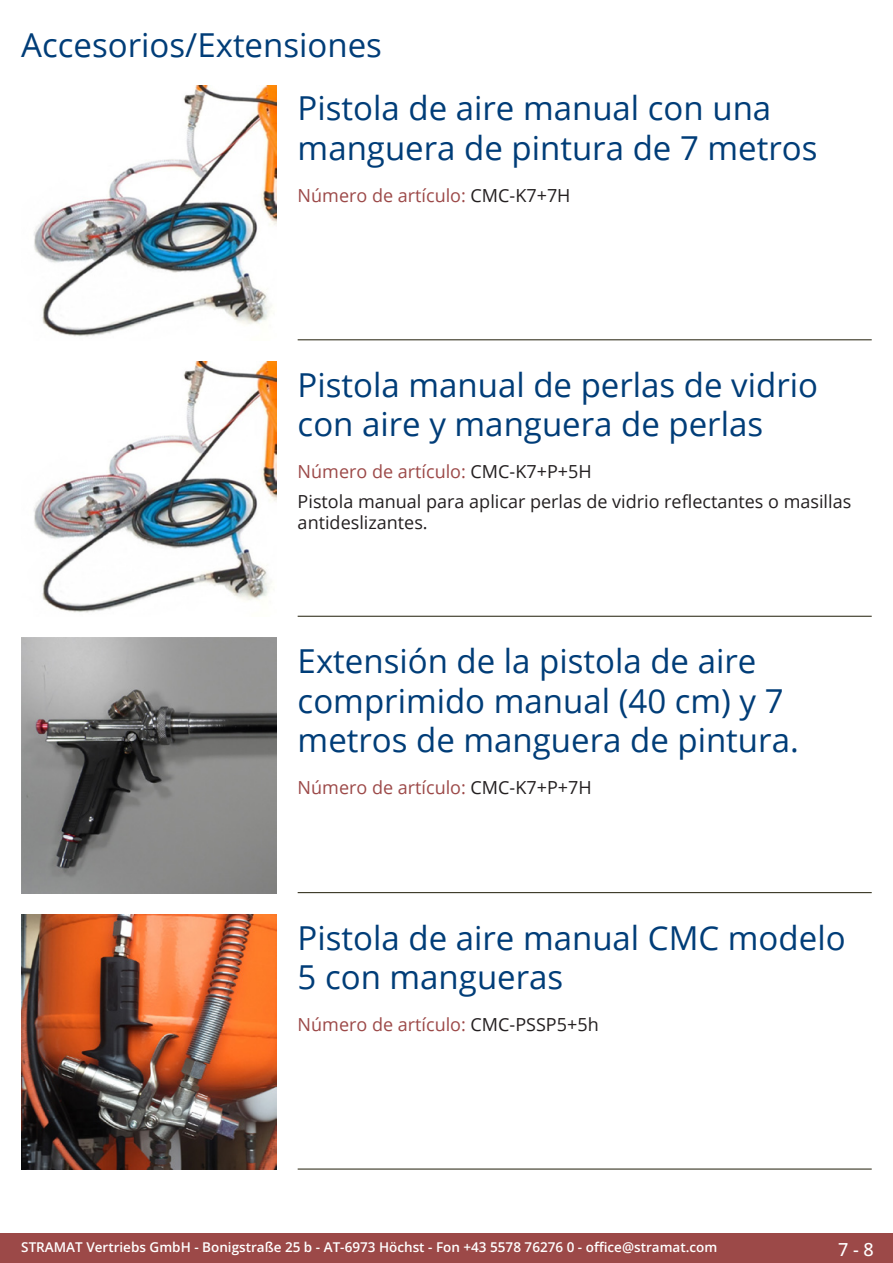
<style>
.page{position:relative;width:893px;height:1263px;background:#fff}
.page>*{position:absolute;margin:0;border:0;box-sizing:border-box;transform-origin:0 0}
.Produkttitel{font:33px/39.6px "Open Sans";color:#003d78}
.RastTitel{font:33px "Open Sans";color:#003d78}
.TechDaten_Überschrif{font:18px "Open Sans";color:#9c4948}
.Beschreibung_Text{font:18px/21.6px "Open Sans";color:#231f20}
.t1{font:500 18px "Open Sans";color:#fff}
.t2{font:600 13.5px "Open Sans";color:#fff}
.s1{color:#231f20}
</style>
<div class="page">
<div style="left:0;top:1233px;width:893px;height:30px;background:#9c4948"></div>
<hr style="left:298px;top:340px;width:574px;height:1px;background:#201d08">
<hr style="left:298px;top:616px;width:574px;height:1px;background:#201d08">
<hr style="left:298px;top:892px;width:574px;height:1px;background:#201d08">
<hr style="left:298px;top:1169px;width:574px;height:1px;background:#201d08">
<img style="left:33px;top:85px;width:243px;height:252px">
<img style="left:33px;top:361px;width:243px;height:252px">
<img style="left:21px;top:638px;width:255px;height:255px">
<img style="left:21px;top:914px;width:255px;height:255px">
<p class="RastTitel" style="left:21px;top:22px;width:362px">Accesorios/Extensiones</p>
<p class="Produkttitel" style="left:298px;top:88px;width:521px">Pistola de aire manual con una manguera de pintura de 7 metros</p>
<p class="TechDaten_Überschrif" style="left:298px;top:183px;width:274px">Número de artículo: <span class="s1">CMC-K7+7H</span></p>
<p class="Produkttitel" style="left:298px;top:364px;width:522px">Pistola manual de perlas de vidrio con aire y manguera de perlas</p>
<p class="TechDaten_Überschrif" style="left:298px;top:459px;width:296px">Número de artículo: <span class="s1">CMC-K7+P+5H</span></p>
<p class="Beschreibung_Text" style="left:298px;top:490px;width:555px">Pistola manual para aplicar perlas de vidrio reflectantes o masillas antideslizantes.</p>
<p class="Produkttitel" style="left:298px;top:640px;width:503px">Extensión de la pistola de aire comprimido manual (40 cm) y 7 metros de manguera de pintura.</p>
<p class="TechDaten_Überschrif" style="left:298px;top:775px;width:296px">Número de artículo: <span class="s1">CMC-K7+P+7H</span></p>
<p class="Produkttitel" style="left:298px;top:917px;width:549px">Pistola de aire manual CMC modelo<br>5 con mangueras</p>
<p class="TechDaten_Überschrif" style="left:298px;top:1012px;width:303px">Número de artículo: <span class="s1">CMC-PSSP5+5h</span></p>
<p class="t2" style="left:21px;top:1238px;width:698px">STRAMAT Vertriebs GmbH - Bonigstraße 25 b - AT-6973 Höchst - Fon +43 5578 76276 0 - office@stramat.com</p>
<p class="t1" style="left:838px;top:1237px;width:37px">7 - 8</p>
</div>
